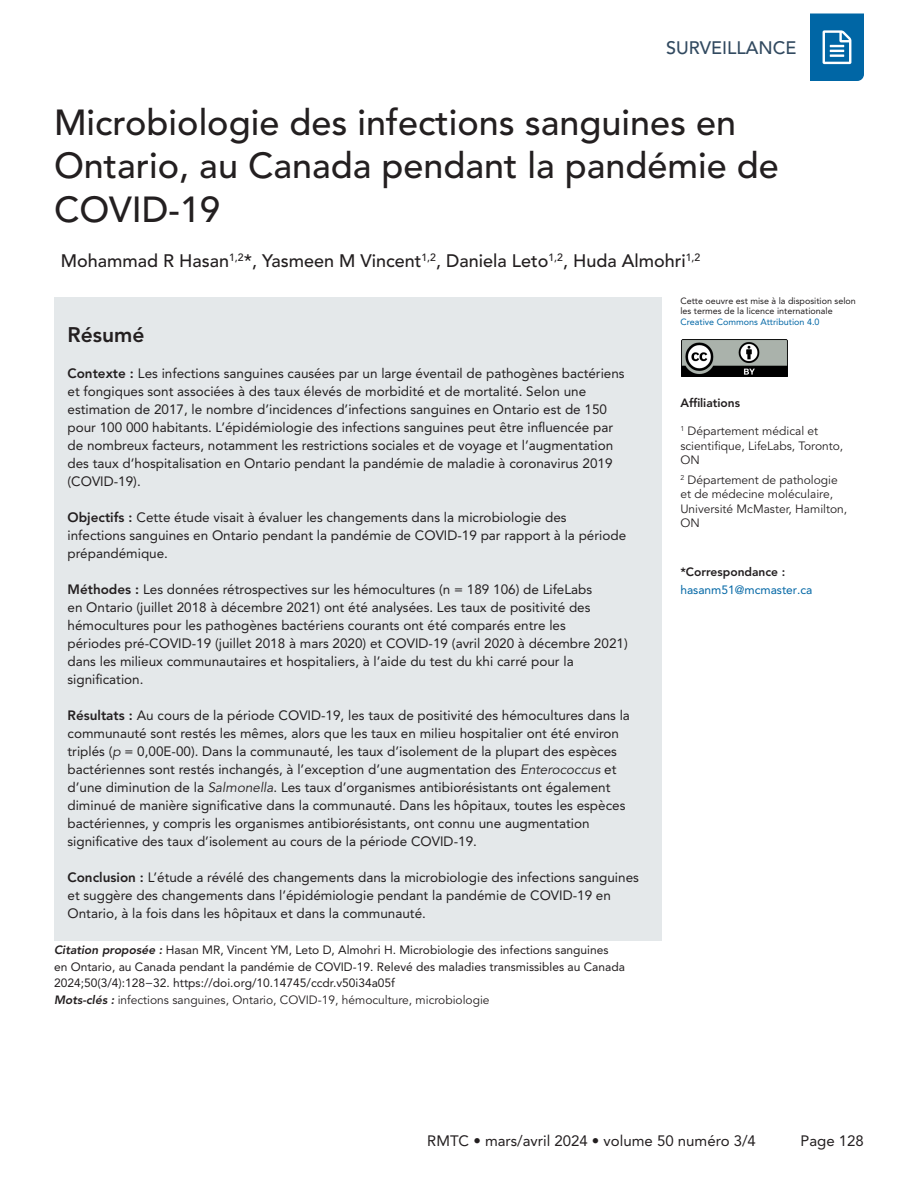
<style>
.page{position:relative;width:918px;height:1188px;background:#fff}
.page>*{position:absolute;margin:0;border:0;box-sizing:border-box;transform-origin:0 0}
.A_-_H2{font:500 36px/43.2px "Avenir LT Std";color:#231f20}
.A_-_H3{font:800 21px "Avenir LT Std";color:#231f20}
.A_-_Names{font:500 18px "Avenir LT Std";color:#231f20}
.t1{font:500 18px "Avenir LT Std";color:#324a60}
.t2{font:15px "Avenir LT Std";color:#231f20}
.A_-_Body{font:13.5px/18px "Avenir LT Std";color:#231f20}
.A_-_Suggested_Citation{font:12px/16.5px "Avenir LT Std";color:#231f20}
.A_-_Sidebar{font:12px/14.4px "Avenir LT Std";color:#231f20}
.A_-_Suggested_Citation-2{font:12px "Avenir LT Std";color:#231f20}
.A_-_Sidebar_Corresp{font:12px/18px "Avenir LT Std";color:#0066a5}
.A_-_Sidebar_Header{font:800 12px "Avenir LT Std";color:#231f20}
.A_-_Table_Figure_-_Footnotes{font:9px "Avenir LT Std";color:#231f20}
.A_-_Table_Figure_-_Footnotes-2{font:9px "Avenir LT Std";color:#0066a5}
.s1{font-weight:800}
.s2{font-style:italic}
.s3{font-weight:800;font-style:italic}
.s4{font-weight:800;color:#231f20}
</style>
<div class="page">
<svg style="left:810px;top:14px;width:54px;height:67px"></svg>
<div style="left:54px;top:297px;width:608px;height:644px;background:#e4e8ea"></div>
<img style="left:682px;top:340px;width:105px;height:36px">
<h3 class="t1" style="left:666px;top:37px;width:132px">SURVEILLANCE</h3>
<p class="A_-_H2" style="left:54px;top:102px;width:726px">Microbiologie des infections sanguines en<br>Ontario, au Canada pendant la pandémie de<br>COVID-19</p>
<p class="A_-_Names" style="left:61px;top:251px;width:641px">Mohammad R Hasan<sup>1,2</sup>*, Yasmeen M Vincent<sup>1,2</sup>, Daniela Leto<sup>1,2</sup>, Huda Almohri<sup>1,2</sup></p>
<p class="A_-_H3" style="left:68px;top:322px;width:78px">Résumé</p>
<p class="A_-_Body" style="left:68px;top:364px;width:559px"><span class="s1">Contexte :</span> Les infections sanguines causées par un large éventail de pathogènes bactériens et fongiques sont associées à des taux élevés de morbidité et de mortalité. Selon une estimation de 2017, le nombre d’incidences d’infections sanguines en Ontario est de 150 pour 100 000 habitants. L’épidémiologie des infections sanguines peut être influencée par de nombreux facteurs, notamment les restrictions sociales et de voyage et l’augmentation des taux d’hospitalisation en Ontario pendant la pandémie de maladie à coronavirus 2019 (COVID-19).</p>
<p class="A_-_Body" style="left:68px;top:508px;width:560px"><span class="s1">Objectifs :</span> Cette étude visait à évaluer les changements dans la microbiologie des infections sanguines en Ontario pendant la pandémie de COVID-19 par rapport à la période prépandémique.</p>
<p class="A_-_Body" style="left:68px;top:580px;width:562px"><span class="s1">Méthodes :</span> Les données rétrospectives sur les hémocultures (n = 189 106) de LifeLabs<br>en Ontario (juillet 2018 à décembre 2021) ont été analysées. Les taux de positivité des hémocultures pour les pathogènes bactériens courants ont été comparés entre les<br>périodes pré-COVID-19 (juillet 2018 à mars 2020) et COVID-19 (avril 2020 à décembre 2021) dans les milieux communautaires et hospitaliers, à l’aide du test du khi carré pour la signification.</p>
<p class="A_-_Body" style="left:68px;top:706px;width:564px"><span class="s1">Résultats :</span> Au cours de la période COVID-19, les taux de positivité des hémocultures dans la communauté sont restés les mêmes, alors que les taux en milieu hospitalier ont été environ triplés (<span class="s2">p</span> = 0,00E-00). Dans la communauté, les taux d’isolement de la plupart des espèces bactériennes sont restés inchangés, à l’exception d’une augmentation des <span class="s2">Enterococcus</span> et d’une diminution de la <span class="s2">Salmonella</span>. Les taux d’organismes antibiorésistants ont également diminué de manière significative dans la communauté. Dans les hôpitaux, toutes les espèces bactériennes, y compris les organismes antibiorésistants, ont connu une augmentation significative des taux d’isolement au cours de la période COVID-19.</p>
<p class="A_-_Body" style="left:68px;top:868px;width:573px"><span class="s1">Conclusion :</span> L’étude a révélé des changements dans la microbiologie des infections sanguines et suggère des changements dans l’épidémiologie pendant la pandémie de COVID-19 en<br>Ontario, à la fois dans les hôpitaux et dans la communauté.</p>
<p class="A_-_Suggested_Citation" style="left:54px;top:942px;width:572px"><span class="s3">Citation proposée :</span> Hasan MR, Vincent YM, Leto D, Almohri H. Microbiologie des infections sanguines en Ontario, au Canada pendant la pandémie de COVID-19. Relevé des maladies transmissibles au Canada<br>2024;50(3/4):128−32. https://doi.org/10.14745/ccdr.v50i34a05f</p>
<p class="A_-_Suggested_Citation-2" style="left:54px;top:993px;width:437px"><span class="s3">Mots-clés :</span> infections sanguines, Ontario, COVID-19, hémoculture, microbiologie</p>
<p class="A_-_Table_Figure_-_Footnotes" style="left:680px;top:295px;width:177px">Cette oeuvre est mise à la disposition selon</p>
<p class="A_-_Table_Figure_-_Footnotes" style="left:680px;top:306px;width:154px">les termes de la licence internationale</p>
<p class="A_-_Table_Figure_-_Footnotes-2" style="left:680px;top:316px;width:141px">Creative Commons Attribution 4.0</p>
<p class="A_-_Sidebar_Header" style="left:680px;top:396px;width:61px">Affiliations</p>
<p class="A_-_Sidebar" style="left:680px;top:424px;width:164px"><sup>1</sup> Département médical et scientifique, LifeLabs, Toronto,<br>ON</p>
<p class="A_-_Sidebar" style="left:680px;top:473px;width:168px"><sup>2</sup> Département de pathologie et de médecine moléculaire,<br>Université McMaster, Hamilton,<br>ON</p>
<p class="A_-_Sidebar_Corresp" style="left:680px;top:563px;width:134px"><span class="s4">*Correspondance : </span>hasanm51@mcmaster.ca</p>
<p class="t2" style="left:427px;top:1133px;width:330px">RMTC • mars/avril 2024 • volume 50 numéro 3/4</p>
<p class="t2" style="left:801px;top:1133px;width:65px">Page 128</p>
</div>
